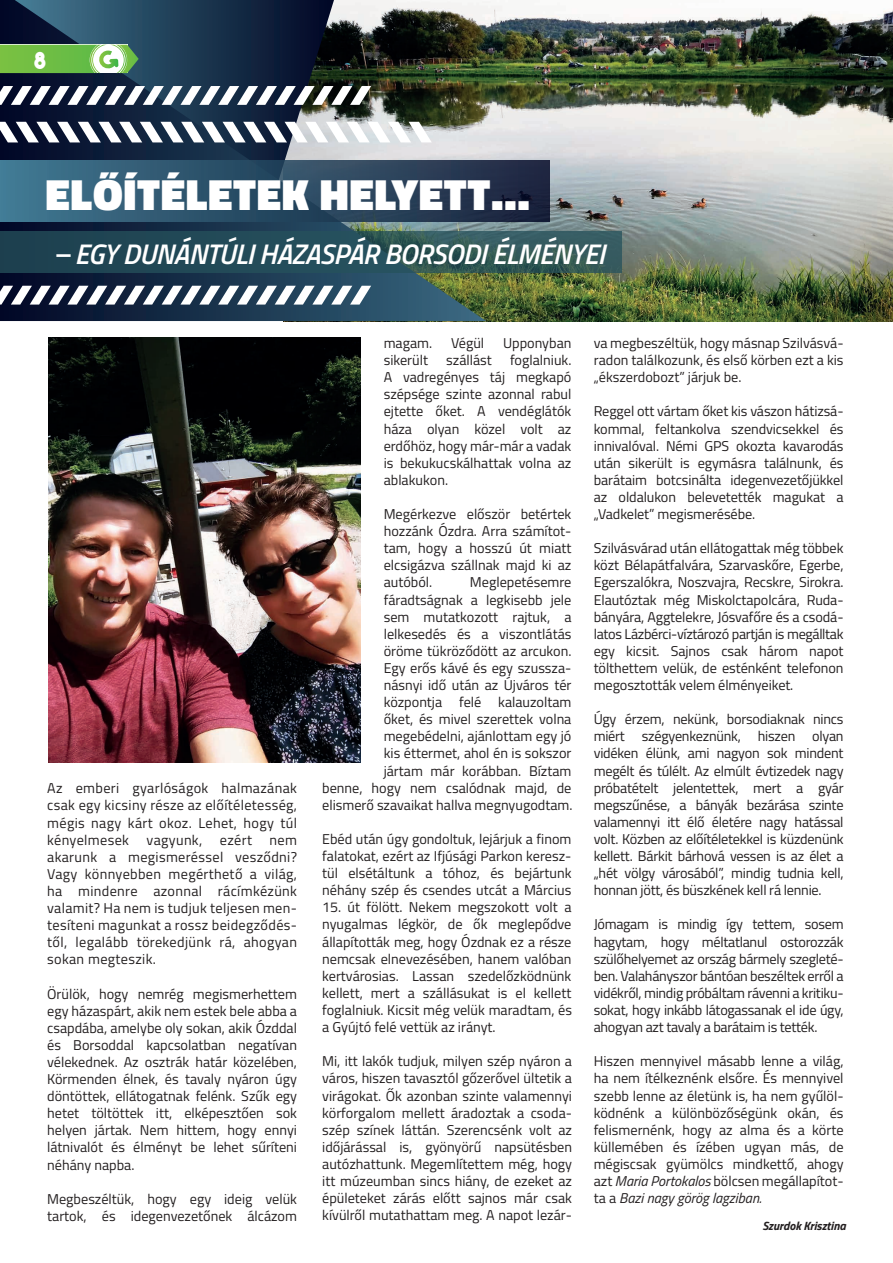
<style>
.page{position:relative;width:893px;height:1263px;background:#fff}
.page>*{position:absolute;margin:0;border:0;box-sizing:border-box;transform-origin:0 0}
.t1{font:900 44.25px "Titillium Web";letter-spacing:.015em;color:#fff}
.t2{font:italic 600 28.35px "Titillium Web";letter-spacing:-.02em;color:#fff}
.t3{font:23.4px "The Bold Font";color:#fff}
.t4{font:14.25px/17.1px "Titillium Web";color:#231f20;text-align:justify}
.t5{font:italic 700 12px "Titillium Web";letter-spacing:-.005em;color:#231f20}
.s1{font-style:italic}
</style>
<div class="page">
<img style="left:694px;top:9px;width:199px;height:312px">
<img style="left:0;top:0;width:694px;height:321px">
<svg style="left:0;top:45px;width:139px;height:28px;background:#82c363"></svg>
<svg style="left:0;top:122px;width:432px;height:20px"></svg>
<svg style="left:0;top:86px;width:371px;height:19px"></svg>
<svg style="left:0;top:286px;width:371px;height:19px"></svg>
<div style="left:0;top:161px;width:549px;height:60px;background:linear-gradient(to right,#3c758e,#1e263f)"></div>
<svg style="left:0;top:231px;width:621px;height:42px;background:#284e57"></svg>
<img style="left:48px;top:338px;width:313px;height:424px">
<h3 class="t3" style="left:34px;top:45px;width:13px">8</h3>
<h1 class="t1" style="left:46px;top:162px;width:486px">ELŐÍTÉLETEK HELYETT…</h1>
<h2 class="t2" style="left:54px;top:233px;width:553px">– EGY DUNÁNTÚLI HÁZASPÁR BORSODI ÉLMÉNYEI</h2>
<p class="t4" style="left:47px;top:779px;width:251px">Az emberi gyarlóságok halmazának csak egy kicsiny része az előítéletesség, mégis nagy kárt okoz. Lehet, hogy túl kényelmesek vagyunk, ezért nem akarunk a megismeréssel vesződni?<br>Vagy könnyebben megérthető a világ, ha mindenre azonnal rácímkézünk valamit? Ha nem is tudjuk teljesen men&shy;tesíteni magunkat a rossz beidegződés&shy;től, legalább törekedjünk rá, ahogyan sokan megteszik.</p>
<p class="t4" style="left:47px;top:984px;width:251px">Örülök, hogy nemrég megismerhettem egy házaspárt, akik nem estek bele abba a csapdába, amelybe oly sokan, akik Ózddal és Borsoddal kapcsolatban negatívan vélekednek. Az osztrák határ közelében, Körmenden élnek, és tavaly nyáron úgy döntöttek, ellátogatnak felénk. Szűk egy hetet töltöttek itt, elképesztően sok helyen jártak. Nem hittem, hogy ennyi látnivalót és élményt be lehet sűríteni néhány napba.</p>
<p class="t4" style="left:47px;top:1189px;width:251px">Megbeszéltük, hogy egy ideig velük tartok, és idegenvezetőnek álcázom</p>
<p class="t4" style="left:384px;top:334px;width:50px">magam.</p>
<p class="t4" style="left:451px;top:334px;width:35px">Végül</p>
<p class="t4" style="left:503px;top:334px;width:70px">Upponyban</p>
<p class="t4" style="left:384px;top:351px;width:46px">sikerült</p>
<p class="t4" style="left:446px;top:351px;width:47px">szállást</p>
<p class="t4" style="left:384px;top:351px;width:189px;text-indent:126px">foglalniuk.<br>A vadregényes táj megkapó szépsége szinte azonnal rabul ejtette őket. A vendéglátók háza olyan közel volt az erdőhöz, hogy már-már a vadak is bekukucskálhattak volna az ablakukon.</p>
<p class="t4" style="left:384px;top:505px;width:189px">Megérkezve először betértek hozzánk Ózdra. Arra számítot&shy;tam, hogy a hosszú út miatt elcsigázva szállnak majd ki az autóból.</p>
<p class="t4" style="left:322px;top:573px;width:252px;text-align:right">Meglepetésemre<br>fáradtságnak a legkisebb jele<br>sem mutatkozott rajtuk, a lelkesedés és a viszontlátás<br>öröme tükröződött az arcukon.<br>Egy erős kávé és egy szussza-<br>násnyi idő után az Újváros tér<br>központja felé kalauzoltam<br>őket, és mivel szerettek volna megebédelni, ajánlottam egy jó<br>kis éttermet, ahol én is sokszor<br>jártam már korábban. Bíztam<br>benne, hogy nem csalódnak majd, de elismerő szavaikat hallva megnyugodtam.</p>
<p class="t4" style="left:322px;top:830px;width:251px">Ebéd után úgy gondoltuk, lejárjuk a finom falatokat, ezért az Ifjúsági Parkon keresz&shy;tül elsétáltunk a tóhoz, és bejártunk néhány szép és csendes utcát a Március</p>
<p class="t4" style="left:322px;top:898px;width:251px">15. út fölött. Nekem megszokott volt a nyugalmas légkör, de ők meglepődve állapították meg, hogy Ózdnak ez a része nemcsak elnevezésében, hanem valóban kertvárosias. Lassan szedelőzködnünk kellett, mert a szállásukat is el kellett foglalniuk. Kicsit még velük maradtam, és a Gyújtó felé vettük az irányt.</p>
<p class="t4" style="left:322px;top:1052px;width:251px">Mi, itt lakók tudjuk, milyen szép nyáron a város, hiszen tavasztól gőzerővel ültetik a virágokat. Ők azonban szinte valamennyi körforgalom mellett áradoztak a csoda&shy;szép színek láttán. Szerencsénk volt az időjárással is, gyönyörű napsütésben autózhattunk. Megemlítettem még, hogy itt múzeumban sincs hiány, de ezeket az épületeket zárás előtt sajnos már csak kívülről mutathattam meg. A napot lezár-</p>
<p class="t4" style="left:594px;top:334px;width:251px">va megbeszéltük, hogy másnap Szilvásvá&shy;radon találkozunk, és első körben ezt a kis „ékszerdobozt” járjuk be.</p>
<p class="t4" style="left:594px;top:402px;width:251px">Reggel ott vártam őket kis vászon hátizsá&shy;kommal, feltankolva szendvicsekkel és innivalóval. Némi GPS okozta kavarodás után sikerült is egymásra találnunk, és barátaim botcsinálta idegenvezetőjükkel az oldalukon belevetették magukat a „Vadkelet” megismerésébe.</p>
<p class="t4" style="left:594px;top:539px;width:251px">Szilvásvárad után ellátogattak még többek közt Bélapátfalvára, Szarvaskőre, Egerbe, Egerszalókra, Noszvajra, Recskre, Sirokra.<br>Elautóztak még Miskolctapolcára, Ruda&shy;bányára, Aggtelekre, Jósvafőre és a csodá&shy;latos Lázbérci-víztározó partján is megálltak egy kicsit. Sajnos csak három napot tölthettem velük, de esténként telefonon megosztották velem élményeiket.</p>
<p class="t4" style="left:594px;top:710px;width:251px">Úgy érzem, nekünk, borsodiaknak nincs miért szégyenkeznünk, hiszen olyan vidéken élünk, ami nagyon sok mindent megélt és túlélt. Az elmúlt évtizedek nagy próbatételt jelentettek, mert a gyár megszűnése, a bányák bezárása szinte valamennyi itt élő életére nagy hatással volt. Közben az előítéletekkel is küzdenünk kellett. Bárkit bárhová vessen is az élet a „hét völgy városából”, mindig tudnia kell, honnan jött, és büszkének kell rá lennie.</p>
<p class="t4" style="left:594px;top:915px;width:251px">Jómagam is mindig így tettem, sosem hagytam, hogy méltatlanul ostorozzák szülőhelyemet az ország bármely szegleté&shy;ben. Valahányszor bántóan beszéltek erről a vidékről, mindig próbáltam rávenni a kritiku&shy;sokat, hogy inkább látogassanak el ide úgy, ahogyan azt tavaly a barátaim is tették.</p>
<p class="t4" style="left:594px;top:1052px;width:251px">Hiszen mennyivel másabb lenne a világ, ha nem ítélkeznénk elsőre. És mennyivel szebb lenne az életünk is, ha nem gyűlöl&shy;ködnénk a különbözőségünk okán, és felismernénk, hogy az alma és a körte küllemében és ízében ugyan más, de mégiscsak gyümölcs mindkettő, ahogy azt <span class="s1">Maria Portokalos</span> bölcsen megállapítot&shy;ta a <span class="s1">Bazi nagy görög lagziban.</span></p>
<p class="t5" style="left:762px;top:1216px;width:85px">Szurdok Krisztina</p>
</div>
